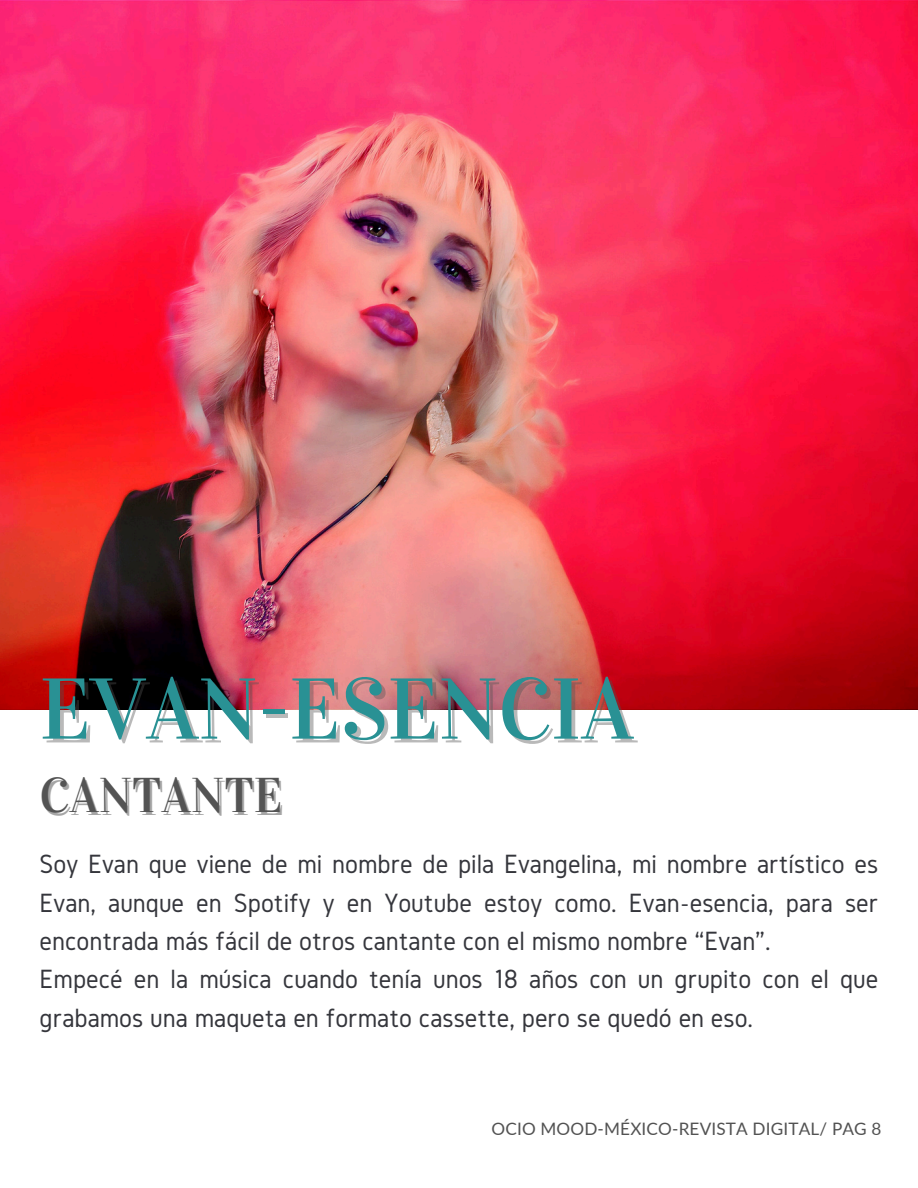
<style>
.page{position:relative;width:918px;height:1188px;background:#fff}
.page>*{position:absolute;margin:0;border:0;box-sizing:border-box;transform-origin:0 0}
.t1{font:86.4px "Vidaloka";color:#299194}
.t2{font:48.6px "Vidaloka";color:#545454}
.t3{font:27.45px/38.4px "Gidole";color:#35363c}
.t4{font:17.1px "Lato";letter-spacing:.01em;color:#525252}
</style>
<div class="page">
<img style="left:0;top:0;width:918px;height:710px">
<h2 class="t1" style="left:40px;top:657px;width:595px">EVAN-ESENCIA</h2>
<p class="t2" style="left:40px;top:767px;width:244px">CANTANTE</p>
<h3 class="t3" style="left:40px;top:845px;width:840px">Soy Evan que viene de mi nombre de pila Evangelina, mi nombre artístico es Evan, aunque en Spotify y en Youtube estoy como. Evan-esencia, para ser encontrada más fácil de otros cantante con el mismo nombre “Evan”.<br>Empecé en la música cuando tenía unos 18 años con un grupito con el que grabamos una maqueta en formato cassette, pero se quedó en eso.</h3>
<p class="t4" style="left:491px;top:1118px;width:392px">OCIO MOOD-MÉXICO-REVISTA DIGITAL/ PAG 8</p>
</div>
